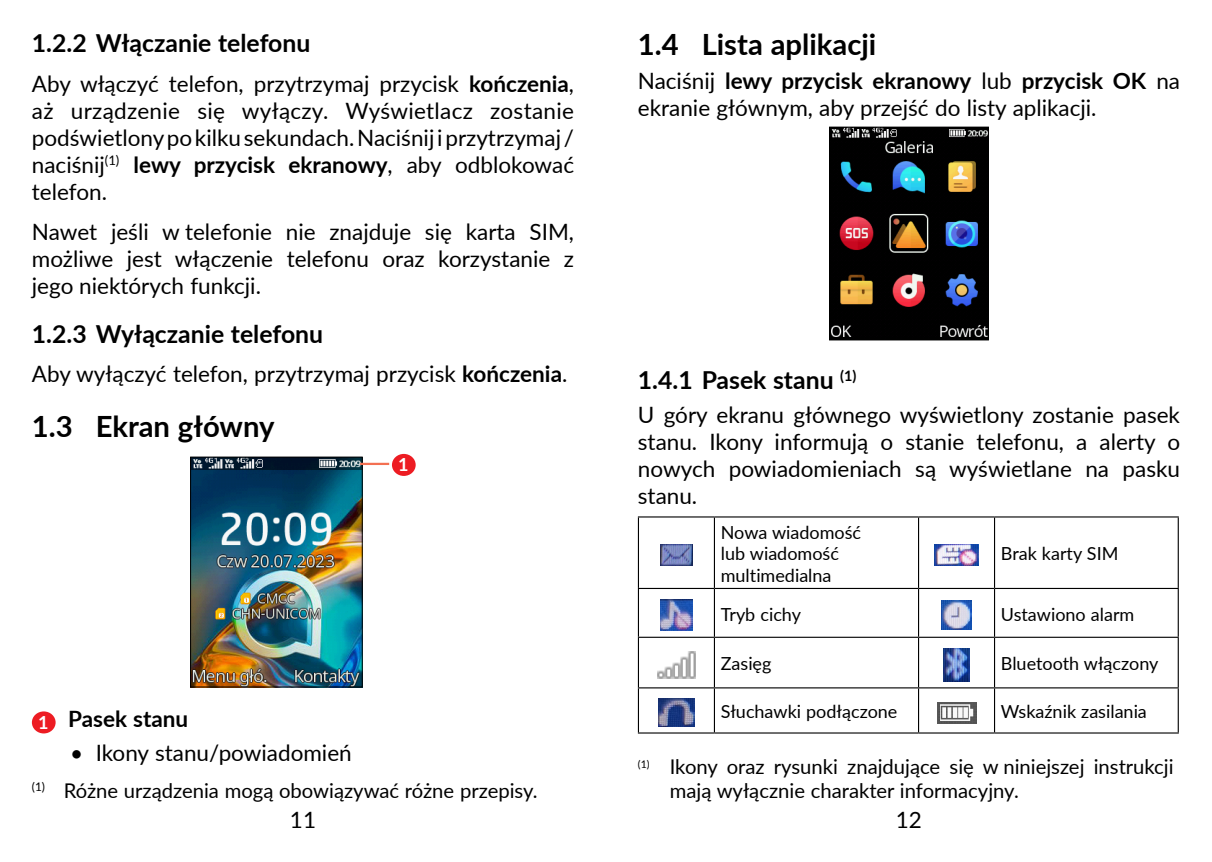
<style>
.page{position:relative;width:1212px;height:862px;background:#fff}
.page>*{position:absolute;margin:0;border:0;box-sizing:border-box;transform-origin:0 0}
.t1{font:700 29.25px "Lato";color:#000}
.t2{font:700 24.75px "Lato";color:#000}
.Body{font:22.5px/27px "Lato";color:#000;text-align:justify}
.Body-2{font:700 22.5px "Lato";color:#000}
.Footnote{font:20.25px/24.3px "Lato";color:#000}
.t3{font:18px/21.6px "Lato";color:#000}
.Body-3{font:700 18px "Lato";color:#fff}
.s1{font-weight:700}
</style>
<div class="page">
<img style="left:192px;top:458px;width:168px;height:227px">
<div style="left:190px;top:456px;width:172px;height:231px;border:1px solid #000"></div>
<hr style="left:360px;top:462px;width:29px;height:3px;background:#f37052">
<div style="left:392px;top:453px;width:24px;height:22px;background:#ed1c23;border-radius:50%"></div>
<div style="left:32px;top:711px;width:24px;height:22px;background:#ed1c23;border-radius:50%"></div>
<img style="left:831px;top:129px;width:156px;height:209px">
<div style="left:829px;top:127px;width:160px;height:213px;border:1px solid #000"></div>
<hr style="left:638px;top:517px;width:1px;height:70px;background:#000">
<hr style="left:638px;top:588px;width:1px;height:48px;background:#000">
<hr style="left:638px;top:516px;width:76px;height:1px;background:#000">
<hr style="left:714px;top:516px;width:204px;height:1px;background:#000">
<hr style="left:714px;top:517px;width:1px;height:70px;background:#000">
<hr style="left:714px;top:588px;width:1px;height:48px;background:#000">
<hr style="left:638px;top:587px;width:76px;height:1px;background:#000">
<hr style="left:714px;top:587px;width:204px;height:1px;background:#000">
<hr style="left:918px;top:517px;width:1px;height:70px;background:#000">
<hr style="left:918px;top:588px;width:1px;height:48px;background:#000">
<hr style="left:918px;top:516px;width:76px;height:1px;background:#000">
<hr style="left:918px;top:587px;width:76px;height:1px;background:#000">
<hr style="left:994px;top:517px;width:1px;height:70px;background:#000">
<hr style="left:994px;top:588px;width:1px;height:48px;background:#000">
<hr style="left:994px;top:516px;width:185px;height:1px;background:#000">
<hr style="left:1178px;top:517px;width:1px;height:70px;background:#000">
<hr style="left:1178px;top:588px;width:1px;height:48px;background:#000">
<hr style="left:994px;top:587px;width:185px;height:1px;background:#000">
<hr style="left:638px;top:637px;width:1px;height:50px;background:#000">
<hr style="left:638px;top:636px;width:76px;height:1px;background:#000">
<hr style="left:638px;top:688px;width:1px;height:44px;background:#000">
<hr style="left:638px;top:687px;width:76px;height:1px;background:#000">
<hr style="left:638px;top:732px;width:76px;height:1px;background:#000">
<hr style="left:714px;top:636px;width:204px;height:1px;background:#000">
<hr style="left:714px;top:637px;width:1px;height:50px;background:#000">
<hr style="left:918px;top:636px;width:76px;height:1px;background:#000">
<hr style="left:918px;top:637px;width:1px;height:50px;background:#000">
<hr style="left:994px;top:636px;width:185px;height:1px;background:#000">
<hr style="left:994px;top:637px;width:1px;height:50px;background:#000">
<hr style="left:1178px;top:637px;width:1px;height:50px;background:#000">
<hr style="left:714px;top:687px;width:204px;height:1px;background:#000">
<hr style="left:714px;top:688px;width:1px;height:44px;background:#000">
<hr style="left:918px;top:687px;width:76px;height:1px;background:#000">
<hr style="left:918px;top:688px;width:1px;height:44px;background:#000">
<hr style="left:994px;top:687px;width:185px;height:1px;background:#000">
<hr style="left:994px;top:688px;width:1px;height:44px;background:#000">
<hr style="left:1178px;top:688px;width:1px;height:44px;background:#000">
<hr style="left:714px;top:732px;width:204px;height:1px;background:#000">
<hr style="left:918px;top:732px;width:76px;height:1px;background:#000">
<hr style="left:994px;top:732px;width:185px;height:1px;background:#000">
<img style="left:660px;top:544px;width:33px;height:21px">
<img style="left:934px;top:544px;width:44px;height:21px">
<img style="left:660px;top:599px;width:32px;height:31px">
<img style="left:941px;top:600px;width:31px;height:29px">
<img style="left:657px;top:651px;width:38px;height:26px">
<img style="left:943px;top:648px;width:26px;height:33px">
<img style="left:659px;top:698px;width:35px;height:28px">
<img style="left:937px;top:702px;width:39px;height:21px">
<p class="t2" style="left:32px;top:25px;width:280px">1.2.2 Włączanie telefonu</p>
<p class="Body" style="left:32px;top:69px;width:544px">Aby włączyć telefon, przytrzymaj przycisk <span class="s1">kończenia</span>, aż urządzenie się wyłączy. Wyświetlacz zostanie podświetlony po kilku sekundach. Naciśnij i przytrzymaj / naciśnij<sup>(1)</sup> <span class="s1">lewy przycisk ekranowy</span>, aby odblokować telefon.</p>
<p class="Body" style="left:32px;top:217px;width:544px">Nawet jeśli w telefonie nie znajduje się karta SIM, możliwe jest włączenie telefonu oraz korzystanie z jego niektórych funkcji.</p>
<p class="t2" style="left:32px;top:315px;width:293px">1.2.3 Wyłączanie telefonu</p>
<p class="Body" style="left:32px;top:359px;width:537px">Aby wyłączyć telefon, przytrzymaj przycisk <span class="s1">kończenia</span>.</p>
<p class="t1" style="left:32px;top:404px;width:244px">1.3 Ekran główny</p>
<p class="Body-3" style="left:398px;top:451px;width:12px">1</p>
<p class="Body-3" style="left:38px;top:708px;width:12px">1</p>
<p class="Body-2" style="left:68px;top:702px;width:121px">Pasek stanu</p>
<p class="Body" style="left:70px;top:737px;width:283px">• Ikony stanu/powiadomień</p>
<p class="Footnote" style="left:32px;top:777px;width:507px"><sup>(1)</sup> Różne urządzenia mogą obowiązywać różne przepisy.</p>
<p class="t1" style="left:638px;top:23px;width:240px">1.4 Lista aplikacji</p>
<p class="Body" style="left:638px;top:66px;width:544px">Naciśnij <span class="s1">lewy przycisk ekranowy</span> lub <span class="s1">przycisk OK</span> na ekranie głównym, aby przejść do listy aplikacji.</p>
<p class="t2" style="left:638px;top:361px;width:220px">1.4.1 Pasek stanu <sup>(1)</sup></p>
<p class="Body" style="left:638px;top:399px;width:544px">U góry ekranu głównego wyświetlony zostanie pasek stanu. Ikony informują o stanie telefonu, a alerty o nowych powiadomieniach są wyświetlane na pasku stanu.</p>
<p class="t3" style="left:721px;top:520px;width:142px">Nowa wiadomość lub wiadomość multimedialna</p>
<p class="t3" style="left:1001px;top:542px;width:119px">Brak karty SIM</p>
<p class="t3" style="left:721px;top:602px;width:82px">Tryb cichy</p>
<p class="t3" style="left:1001px;top:602px;width:135px">Ustawiono alarm</p>
<p class="t3" style="left:721px;top:651px;width:52px">Zasięg</p>
<p class="t3" style="left:1001px;top:651px;width:159px">Bluetooth włączony</p>
<p class="t3" style="left:721px;top:699px;width:178px">Słuchawki podłączone</p>
<p class="t3" style="left:1001px;top:699px;width:147px">Wskaźnik zasilania</p>
<p class="Footnote" style="left:670px;top:753px;width:505px;text-indent:-32px"><sup>(1)</sup> Ikony oraz rysunki znajdujące się w niniejszej instrukcji mają wyłącznie charakter informacyjny.</p>
<p class="Body" style="left:290px;top:804px;width:28px">11</p>
<p class="Body" style="left:896px;top:804px;width:28px">12</p>
</div>
